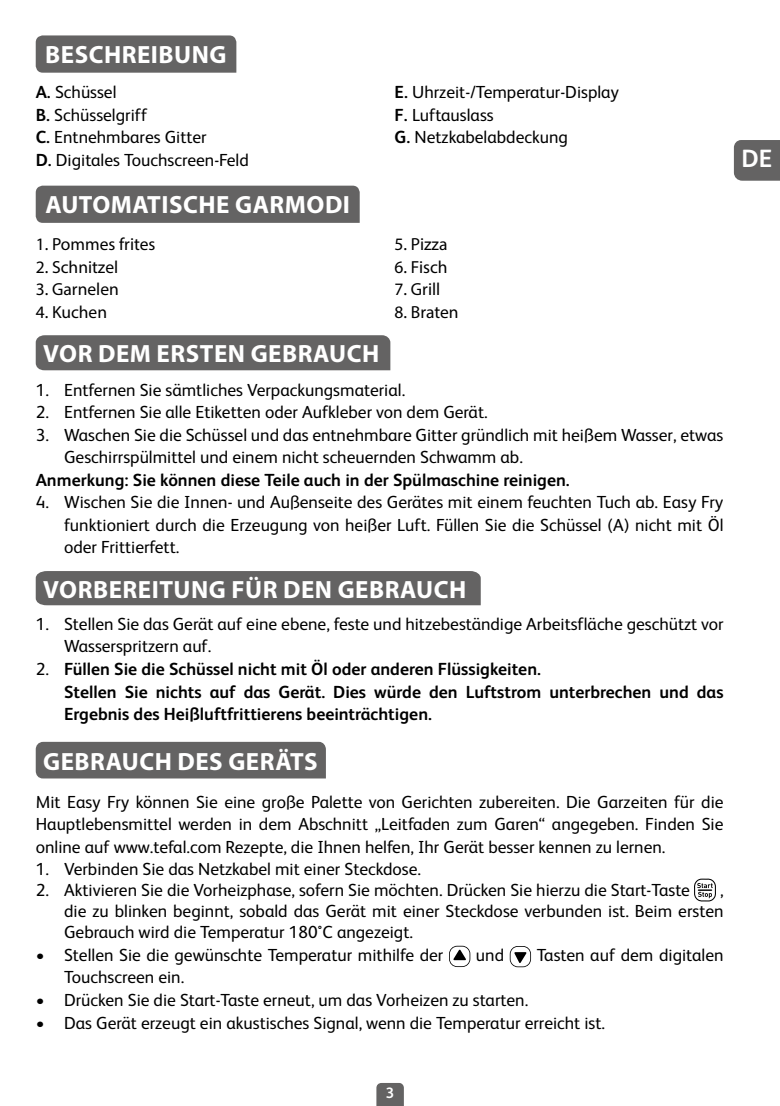
<style>
.page{position:relative;width:780px;height:1106px;background:#fff}
.page>*{position:absolute;margin:0;border:0;box-sizing:border-box;transform-origin:0 0}
.t1{font:700 25px "Myriad Pro";letter-spacing:.02em;color:#fff}
.t2{font:700 25px "FS Albert";color:#fff}
.t3{font:17.5px/22.5px "FS Albert";color:#000}
.t4{font:700 17.5px/22.5px "FS Albert";color:#000}
.t5{font:17.5px "Myriad Pro";color:#000}
.t6{font:700 15px "FS Albert";color:#fff}
.s1{font-weight:700}
.s2{font-weight:400}
</style>
<div class="page">
<svg style="left:376px;top:1083px;width:28px;height:23px"></svg>
<div style="left:733px;top:140px;width:47px;height:41px;background:#646363"></div>
<div style="left:36px;top:35px;width:200px;height:38px;background:#646363"></div>
<div style="left:36px;top:186px;width:323px;height:37px;background:#646363"></div>
<div style="left:36px;top:335px;width:354px;height:35px;background:#646363"></div>
<div style="left:36px;top:571px;width:444px;height:34px;background:#646363"></div>
<div style="left:36px;top:742px;width:290px;height:36px;background:#646363"></div>
<svg style="left:694px;top:878px;width:22px;height:23px"></svg>
<svg style="left:449px;top:945px;width:21px;height:22px"></svg>
<svg style="left:509px;top:946px;width:22px;height:21px"></svg>
<h1 class="t1" style="left:45px;top:38px;width:183px">BESCHREIBUNG</h1>
<p class="t3" style="left:36px;top:81px;width:215px"><span class="s1">A.</span> Schüssel<br><span class="s1">B.</span> Schüsselgriff<br><span class="s1">C.</span> Entnehmbares Gitter<br><span class="s1">D.</span> Digitales Touchscreen-Feld</p>
<p class="t3" style="left:394px;top:81px;width:226px"><span class="s1">E.</span> Uhrzeit-/Temperatur-Display<br><span class="s1">F.</span> Luftauslass<br><span class="s1">G.</span> Netzkabelabdeckung</p>
<h1 class="t1" style="left:45px;top:188px;width:306px">AUTOMATISCHE GARMODI</h1>
<p class="t5" style="left:36px;top:233px;width:121px">1. Pommes frites</p>
<p class="t5" style="left:36px;top:256px;width:84px">2. Schnitzel</p>
<p class="t5" style="left:36px;top:278px;width:85px">3. Garnelen</p>
<p class="t5" style="left:36px;top:301px;width:73px">4. Kuchen</p>
<p class="t5" style="left:394px;top:233px;width:54px">5. Pizza</p>
<p class="t5" style="left:394px;top:256px;width:54px">6. Fisch</p>
<p class="t5" style="left:394px;top:278px;width:47px">7. Grill</p>
<p class="t5" style="left:394px;top:301px;width:65px">8. Braten</p>
<h1 class="t1" style="left:43px;top:337px;width:338px">VOR DEM ERSTEN GEBRAUCH</h1>
<p class="t3" style="left:36px;top:378px;width:371px">1. Entfernen Sie sämtliches Verpackungsmaterial.</p>
<p class="t3" style="left:36px;top:401px;width:453px">2. Entfernen Sie alle Etiketten oder Aufkleber von dem Gerät.</p>
<p class="t3" style="left:64px;top:423px;width:660px;text-indent:-28px">3. Waschen Sie die Schüssel und das entnehmbare Gitter gründlich mit heißem Wasser, etwas<br>Geschirrspülmittel und einem nicht scheuernden Schwamm ab.</p>
<p class="t4" style="left:36px;top:468px;width:535px">Anmerkung: Sie können diese Teile auch in der Spülmaschine reinigen.</p>
<p class="t3" style="left:64px;top:491px;width:661px;text-align:justify;text-indent:-28px">4. Wischen Sie die Innen- und Außenseite des Gerätes mit einem feuchten Tuch ab. Easy Fry funktioniert durch die Erzeugung von heißer Luft. Füllen Sie die Schüssel (A) nicht mit Öl oder Frittierfett.</p>
<h1 class="t1" style="left:43px;top:573px;width:425px">VORBEREITUNG FÜR DEN GEBRAUCH</h1>
<p class="t3" style="left:64px;top:612px;width:661px;text-indent:-28px">1. Stellen Sie das Gerät auf eine ebene, feste und hitzebeständige Arbeitsfläche geschützt vor<br>Wasserspritzern auf.</p>
<p class="t4" style="left:64px;top:657px;width:661px;text-indent:-28px"><span class="s2">2.</span> Füllen Sie die Schüssel nicht mit Öl oder anderen Flüssigkeiten.<br>Stellen Sie nichts auf das Gerät. Dies würde den Luftstrom unterbrechen und das<br>Ergebnis des Heißluftfrittierens beeinträchtigen.</p>
<h1 class="t1" style="left:43px;top:744px;width:276px">GEBRAUCH DES GERÄTS</h1>
<p class="t3" style="left:36px;top:790px;width:689px;text-align:justify">Mit Easy Fry können Sie eine große Palette von Gerichten zubereiten. Die Garzeiten für die Hauptlebensmittel werden in dem Abschnitt „Leitfaden zum Garen“ angegeben. Finden Sie online auf www.tefal.com Rezepte, die Ihnen helfen, Ihr Gerät besser kennen zu lernen.</p>
<p class="t3" style="left:36px;top:857px;width:387px">1. Verbinden Sie das Netzkabel mit einer Steckdose.</p>
<p class="t3" style="left:36px;top:879px;width:655px">2. Aktivieren Sie die Vorheizphase, sofern Sie möchten. Drücken Sie hierzu die Start-Taste</p>
<p class="t3" style="left:64px;top:879px;width:661px;line-height:21px;text-align:justify;text-indent:656px">, die zu blinken beginnt, sobald das Gerät mit einer Steckdose verbunden ist. Beim ersten Gebrauch wird die Temperatur 180°C angezeigt.</p>
<p class="t3" style="left:36px;top:943px;width:409px">• Stellen Sie die gewünschte Temperatur mithilfe der</p>
<p class="t3" style="left:476px;top:943px;width:30px">und</p>
<p class="t3" style="left:536px;top:943px;width:188px">Tasten auf dem digitalen</p>
<p class="t3" style="left:64px;top:966px;width:122px">Touchscreen ein.</p>
<p class="t3" style="left:36px;top:988px;width:494px">• Drücken Sie die Start-Taste erneut, um das Vorheizen zu starten.</p>
<p class="t3" style="left:36px;top:1011px;width:571px">• Das Gerät erzeugt ein akustisches Signal, wenn die Temperatur erreicht ist.</p>
<h1 class="t2" style="left:741px;top:144px;width:32px">DE</h1>
<p class="t6" style="left:386px;top:1084px;width:10px">3</p>
</div>
